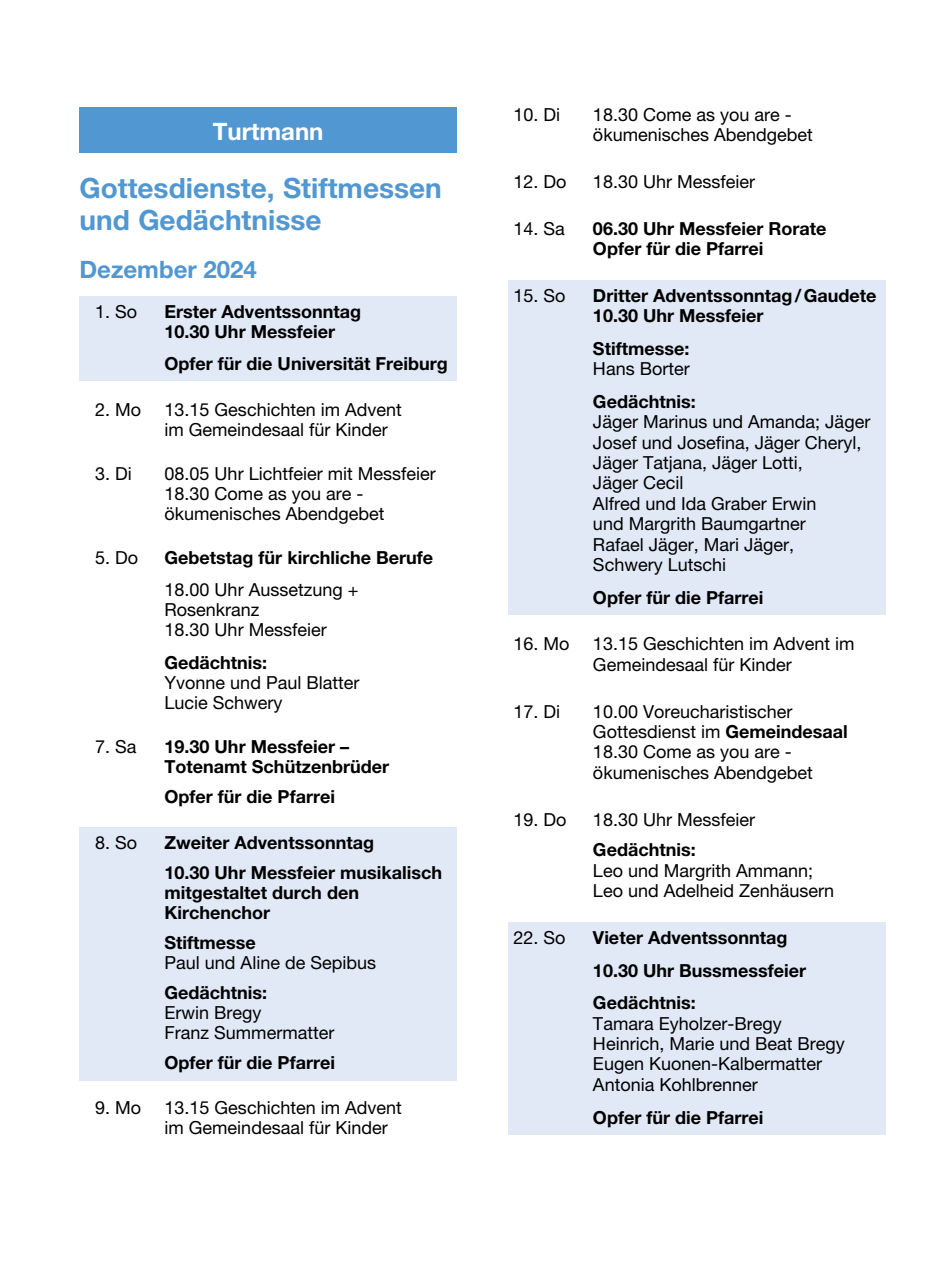
<style>
.page{position:relative;width:942px;height:1276px;background:#fff}
.page>*{position:absolute;margin:0;border:0;box-sizing:border-box;transform-origin:0 0}
.t1{font:700 28px/32px "Helvetica Neue LT Pro";color:#5197d2}
.t2{font:700 24px "Helvetica Neue LT Pro";color:#5197d2}
.t3{font:700 24px "Helvetica Neue LT Pro";color:#fff}
.t4{font:18px/20.4px "Helvetica Neue LT Pro";color:#000}
.t5{font:700 18px/20px "Helvetica Neue LT Pro";color:#000}
.s1{font-weight:700}
</style>
<div class="page">
<div style="left:79px;top:108px;width:377px;height:45px;background:#5197d2"></div>
<div style="left:507px;top:280px;width:377px;height:32px;background:#e1e9f7"></div>
<div style="left:507px;top:301px;width:377px;height:32px;background:#e1e9f7"></div>
<div style="left:507px;top:333px;width:377px;height:32px;background:#e1e9f7"></div>
<div style="left:507px;top:354px;width:377px;height:32px;background:#e1e9f7"></div>
<div style="left:507px;top:386px;width:377px;height:33px;background:#e1e9f7"></div>
<div style="left:507px;top:407px;width:377px;height:93px;background:#e1e9f7"></div>
<div style="left:507px;top:488px;width:377px;height:53px;background:#e1e9f7"></div>
<div style="left:507px;top:529px;width:377px;height:53px;background:#e1e9f7"></div>
<div style="left:507px;top:582px;width:377px;height:32px;background:#e1e9f7"></div>
<div style="left:507px;top:922px;width:377px;height:32px;background:#e1e9f7"></div>
<div style="left:507px;top:934px;width:377px;height:33px;background:#e1e9f7"></div>
<div style="left:507px;top:967px;width:377px;height:32px;background:#e1e9f7"></div>
<div style="left:507px;top:988px;width:377px;height:32px;background:#e1e9f7"></div>
<div style="left:507px;top:1008px;width:377px;height:32px;background:#e1e9f7"></div>
<div style="left:507px;top:1028px;width:377px;height:32px;background:#e1e9f7"></div>
<div style="left:507px;top:1049px;width:377px;height:32px;background:#e1e9f7"></div>
<div style="left:507px;top:1081px;width:377px;height:33px;background:#e1e9f7"></div>
<div style="left:507px;top:1102px;width:377px;height:32px;background:#e1e9f7"></div>
<div style="left:79px;top:296px;width:377px;height:32px;background:#e1e9f7"></div>
<div style="left:79px;top:328px;width:377px;height:33px;background:#e1e9f7"></div>
<div style="left:79px;top:348px;width:377px;height:33px;background:#e1e9f7"></div>
<div style="left:79px;top:827px;width:377px;height:33px;background:#e1e9f7"></div>
<div style="left:79px;top:858px;width:377px;height:72px;background:#e1e9f7"></div>
<div style="left:79px;top:928px;width:377px;height:32px;background:#e1e9f7"></div>
<div style="left:79px;top:958px;width:377px;height:32px;background:#e1e9f7"></div>
<div style="left:79px;top:978px;width:377px;height:32px;background:#e1e9f7"></div>
<div style="left:79px;top:998px;width:377px;height:32px;background:#e1e9f7"></div>
<div style="left:79px;top:1028px;width:377px;height:32px;background:#e1e9f7"></div>
<div style="left:79px;top:1048px;width:377px;height:32px;background:#e1e9f7"></div>
<h2 class="t3" style="left:213px;top:116px;width:112px">Turtmann</h2>
<h1 class="t1" style="left:79px;top:171px;width:364px">Gottesdienste, Stiftmessen und Gedächtnisse</h1>
<h2 class="t2" style="left:79px;top:254px;width:179px">Dezember 2024</h2>
<p class="t4" style="left:95px;top:301px;width:44px">1. So</p>
<p class="t5" style="left:164px;top:301px;width:198px">Erster Adventssonntag<br>10.30 Uhr Messfeier</p>
<p class="t5" style="left:164px;top:353px;width:284px">Opfer für die Universität Freiburg</p>
<p class="t4" style="left:95px;top:399px;width:48px">2. Mo</p>
<p class="t4" style="left:164px;top:399px;width:239px">13.15 Geschichten im Advent im Gemeindesaal für Kinder</p>
<p class="t4" style="left:95px;top:463px;width:38px">3. Di</p>
<p class="t4" style="left:164px;top:463px;width:273px">08.05 Uhr Lichtfeier mit Messfeier<br>18.30 Come as you are - ökumenisches Abendgebet</p>
<p class="t4" style="left:95px;top:547px;width:45px">5. Do</p>
<p class="t5" style="left:164px;top:547px;width:270px">Gebetstag für kirchliche Berufe</p>
<p class="t4" style="left:164px;top:580px;width:195px">18.00 Uhr Aussetzung +<br>Rosenkranz<br>18.30 Uhr Messfeier</p>
<p class="t5" style="left:164px;top:652px;width:104px">Gedächtnis:</p>
<p class="t4" style="left:164px;top:672px;width:196px">Yvonne und Paul Blatter<br>Lucie Schwery</p>
<p class="t4" style="left:95px;top:736px;width:43px">7. Sa</p>
<p class="t5" style="left:164px;top:736px;width:226px">19.30 Uhr Messfeier –<br>Totenamt Schützenbrüder</p>
<p class="t5" style="left:164px;top:786px;width:172px">Opfer für die Pfarrei</p>
<p class="t4" style="left:95px;top:832px;width:44px">8. So</p>
<p class="t5" style="left:164px;top:827px;width:279px;line-height:30px">Zweiter Adventssonntag<br>10.30 Uhr Messfeier musikalisch</p>
<p class="t5" style="left:164px;top:882px;width:196px">mitgestaltet durch den<br>Kirchenchor</p>
<p class="t5" style="left:164px;top:932px;width:93px">Stiftmesse</p>
<p class="t4" style="left:164px;top:952px;width:213px">Paul und Aline de Sepibus</p>
<p class="t5" style="left:164px;top:982px;width:104px">Gedächtnis:</p>
<p class="t4" style="left:164px;top:1002px;width:171px">Erwin Bregy<br>Franz Summermatter</p>
<p class="t5" style="left:164px;top:1052px;width:172px">Opfer für die Pfarrei</p>
<p class="t4" style="left:95px;top:1096px;width:48px">9. Mo</p>
<p class="t4" style="left:164px;top:1097px;width:239px">13.15 Geschichten im Advent im Gemeindesaal für Kinder</p>
<p class="t4" style="left:513px;top:104px;width:48px">10. Di</p>
<p class="t4" style="left:592px;top:104px;width:221px">18.30 Come as you are - ökumenisches Abendgebet</p>
<p class="t4" style="left:513px;top:171px;width:55px">12. Do</p>
<p class="t4" style="left:592px;top:171px;width:164px">18.30 Uhr Messfeier</p>
<p class="t4" style="left:513px;top:218px;width:53px">14. Sa</p>
<p class="t5" style="left:592px;top:217px;width:235px">06.30 Uhr Messfeier Rorate<br>Opfer für die Pfarrei</p>
<p class="t4" style="left:513px;top:285px;width:54px">15. So</p>
<p class="t5" style="left:592px;top:285px;width:285px">Dritter Adventssonntag/Gaudete<br>10.30 Uhr Messfeier</p>
<p class="t5" style="left:592px;top:338px;width:98px">Stiftmesse:</p>
<p class="t4" style="left:592px;top:358px;width:98px">Hans Borter</p>
<p class="t5" style="left:592px;top:391px;width:104px">Gedächtnis:</p>
<p class="t4" style="left:592px;top:411px;width:279px">Jäger Marinus und Amanda; Jäger<br>Josef und Josefina, Jäger Cheryl,<br>Jäger Tatjana, Jäger Lotti,<br>Jäger Cecil<br>Alfred und Ida Graber Erwin<br>und Margrith Baumgartner<br>Rafael Jäger, Mari Jäger,<br>Schwery Lutschi</p>
<p class="t5" style="left:592px;top:587px;width:172px">Opfer für die Pfarrei</p>
<p class="t4" style="left:513px;top:633px;width:58px">16. Mo</p>
<p class="t4" style="left:592px;top:633px;width:263px">13.15 Geschichten im Advent im<br>Gemeindesaal für Kinder</p>
<p class="t4" style="left:513px;top:701px;width:48px">17. Di</p>
<p class="t4" style="left:592px;top:701px;width:256px">10.00 Voreucharistischer<br>Gottesdienst im <span class="s1">Gemeindesaal<br></span>18.30 Come as you are - ökumenisches Abendgebet</p>
<p class="t4" style="left:513px;top:808px;width:55px">19. Do</p>
<p class="t4" style="left:592px;top:808px;width:164px">18.30 Uhr Messfeier</p>
<p class="t5" style="left:592px;top:839px;width:104px">Gedächtnis:</p>
<p class="t4" style="left:592px;top:860px;width:243px">Leo und Margrith Ammann;<br>Leo und Adelheid Zenhäusern</p>
<p class="t4" style="left:513px;top:927px;width:54px">22. So</p>
<p class="t5" style="left:592px;top:920px;width:215px;line-height:32.8px">Vieter Adventssonntag<br>10.30 Uhr Bussmessfeier<br>Gedächtnis:</p>
<p class="t4" style="left:592px;top:1013px;width:253px">Tamara Eyholzer-Bregy<br>Heinrich, Marie und Beat Bregy<br>Eugen Kuonen-Kalbermatter<br>Antonia Kohlbrenner</p>
<p class="t5" style="left:592px;top:1106px;width:172px">Opfer für die Pfarrei</p>
</div>
